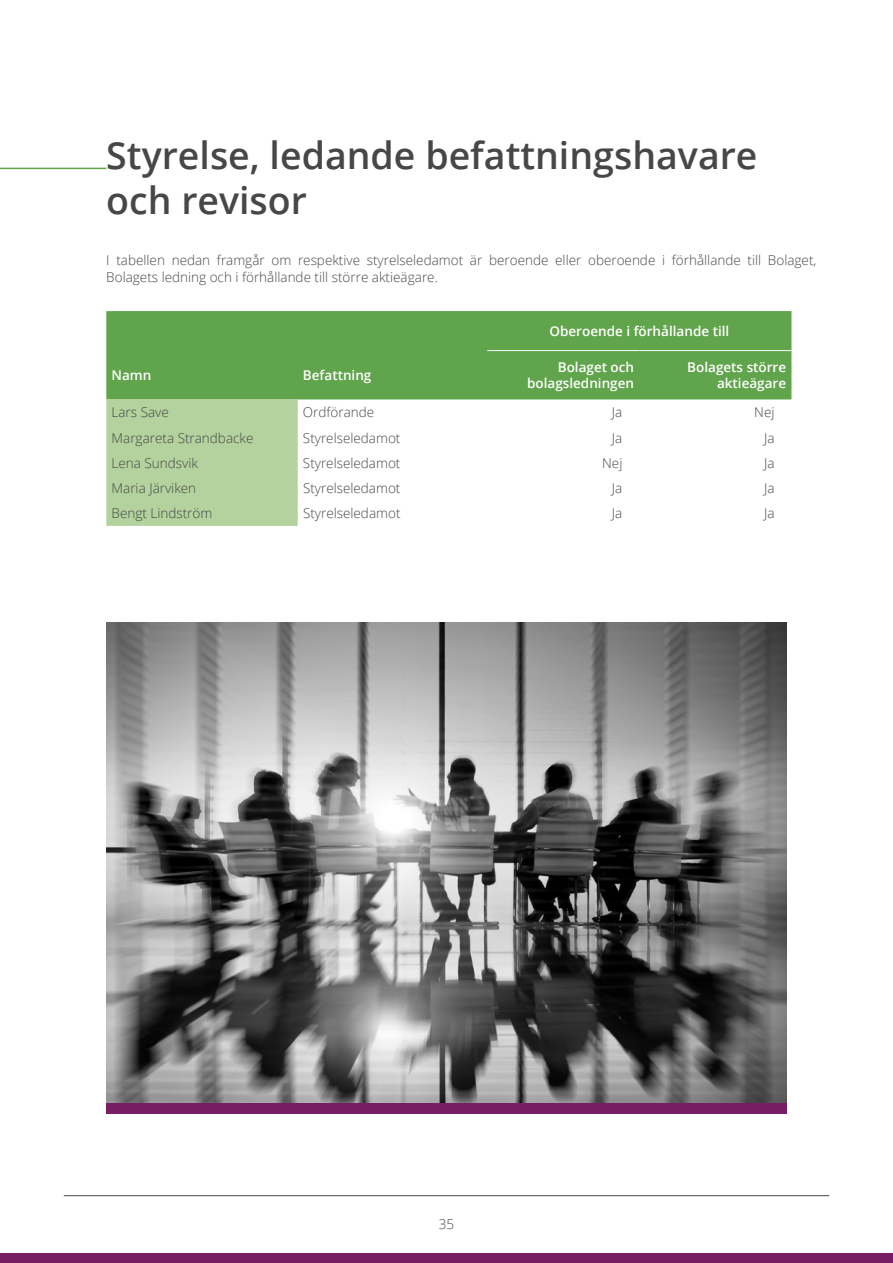
<style>
.page{position:relative;width:893px;height:1263px;background:#fff}
.page>*{position:absolute;margin:0;border:0;box-sizing:border-box;transform-origin:0 0}
.Rubrik_1{font:600 37.5px/45px "Open Sans";color:#454749}
.Brödtext{font:300 13.5px/16.2px "Open Sans";color:#454749}
.Brödtext-2{font:600 13.5px/16.2px "Open Sans";color:#fff;text-align:right}
</style>
<div class="page">
<hr style="left:64px;top:1195px;width:765px;height:1px;background:#454749">
<hr style="left:0;top:168px;width:106px;height:1px;background:#60a44b">
<div style="left:0;top:1253px;width:893px;height:10px;background:#761d64"></div>
<div style="left:106px;top:311px;width:685px;height:88px;background:#60a44b"></div>
<div style="left:106px;top:399px;width:192px;height:127px;background:#b3d29d"></div>
<hr style="left:487px;top:350px;width:152px;height:1px;background:#fff">
<hr style="left:639px;top:350px;width:152px;height:1px;background:#fff">
<img style="left:106px;top:623px;width:681px;height:480px">
<div style="left:106px;top:1103px;width:681px;height:11px;background:#761d64"></div>
<p class="Rubrik_1" style="left:106px;top:132px;width:653px">Styrelse, ledande befattningshavare och revisor</p>
<p class="Brödtext" style="left:106px;top:252px;width:712px">I tabellen nedan framgår om respektive styrelseledamot är beroende eller oberoende i förhållande till Bolaget,<br>Bolagets ledning och i förhållande till större aktieägare.</p>
<p class="Brödtext-2" style="left:549px;top:323px;width:181px">Oberoende i förhållande till</p>
<p class="Brödtext-2" style="left:112px;top:367px;width:41px">Namn</p>
<p class="Brödtext-2" style="left:303px;top:367px;width:70px">Befattning</p>
<p class="Brödtext-2" style="left:527px;top:359px;width:109px">Bolaget och bolagsledningen</p>
<p class="Brödtext-2" style="left:687px;top:359px;width:100px">Bolagets större aktieägare</p>
<p class="Brödtext" style="left:112px;top:404px;width:59px">Lars Save</p>
<p class="Brödtext" style="left:303px;top:404px;width:73px">Ordförande</p>
<p class="Brödtext" style="left:612px;top:404px;width:12px">Ja</p>
<p class="Brödtext" style="left:754px;top:404px;width:22px">Nej</p>
<p class="Brödtext" style="left:112px;top:429px;width:143px">Margareta Strandbacke</p>
<p class="Brödtext" style="left:303px;top:429px;width:99px">Styrelseledamot</p>
<p class="Brödtext" style="left:612px;top:429px;width:12px">Ja</p>
<p class="Brödtext" style="left:764px;top:429px;width:12px">Ja</p>
<p class="Brödtext" style="left:112px;top:454px;width:88px">Lena Sundsvik</p>
<p class="Brödtext" style="left:303px;top:454px;width:99px">Styrelseledamot</p>
<p class="Brödtext" style="left:602px;top:454px;width:22px">Nej</p>
<p class="Brödtext" style="left:764px;top:454px;width:12px">Ja</p>
<p class="Brödtext" style="left:112px;top:480px;width:86px">Maria Järviken</p>
<p class="Brödtext" style="left:303px;top:480px;width:99px">Styrelseledamot</p>
<p class="Brödtext" style="left:612px;top:480px;width:12px">Ja</p>
<p class="Brödtext" style="left:764px;top:480px;width:12px">Ja</p>
<p class="Brödtext" style="left:112px;top:505px;width:102px">Bengt Lindström</p>
<p class="Brödtext" style="left:303px;top:505px;width:99px">Styrelseledamot</p>
<p class="Brödtext" style="left:612px;top:505px;width:12px">Ja</p>
<p class="Brödtext" style="left:764px;top:505px;width:12px">Ja</p>
<p class="Brödtext" style="left:439px;top:1215px;width:17px">35</p>
</div>
